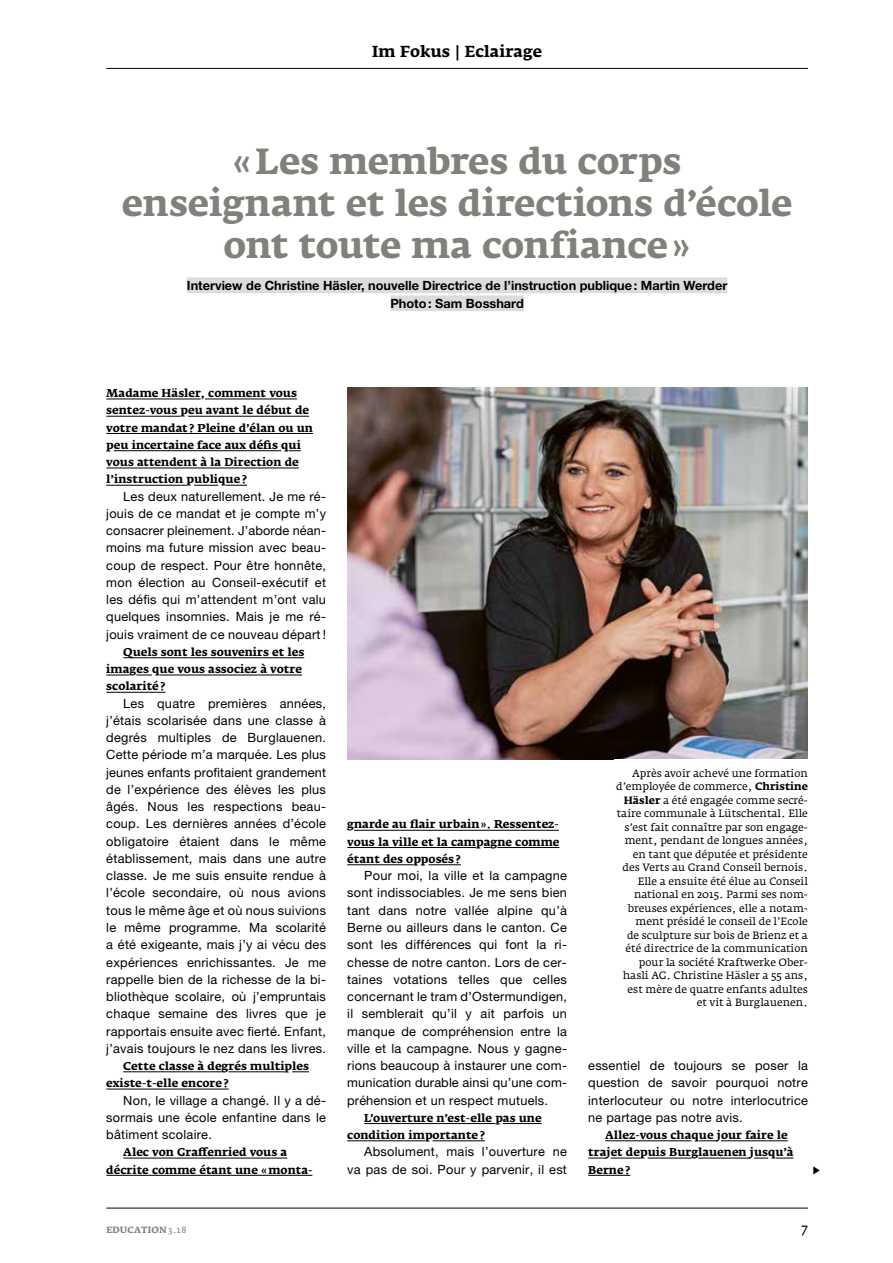
<style>
.page{position:relative;width:893px;height:1263px;background:#fff}
.page>*{position:absolute;margin:0;border:0;box-sizing:border-box;transform-origin:0 0}
.t1{font:700 36px/42px "Fedra Serif A Std";letter-spacing:-.005em;color:#81807a;text-align:center}
.t2{font:700 15.75px "Fedra Serif A Std";color:#000}
.t3{font:13.5px "Fedra Serif A Std";color:#000}
.t4{font:12.75px/17.2px "Helvetica Neue LT Std";letter-spacing:.02em;color:#000;text-align:justify}
.t5{font:700 12.75px/18px "Helvetica Neue LT Std";color:#000;text-align:center}
.t6{font:12px "Fedra Serif A Std";color:#000}
.t7{font:700 11.25px/17.2px "Fedra Serif A Std";color:#000}
.t8{font:10.5px/13.5px "Fedra Serif A Std";color:#000;text-align:right}
.t9{font:700 9px "Fedra Serif A Std";letter-spacing:.015em;color:#81807a}
.s1{font-weight:700}
.s2{font-weight:400}
</style>
<div class="page">
<hr style="left:106px;top:1208px;width:702px;height:1px;background:#000">
<hr style="left:106px;top:68px;width:702px;height:1px;background:#000">
<div style="left:187px;top:277px;width:540px;height:16px;background:#dcdcdb"></div>
<div style="left:390px;top:295px;width:134px;height:16px;background:#dcdcdb"></div>
<hr style="left:106px;top:399px;width:95px;height:1px;background:#000">
<hr style="left:205px;top:399px;width:92px;height:1px;background:#000">
<hr style="left:106px;top:416px;width:74px;height:1px;background:#000">
<hr style="left:188px;top:416px;width:121px;height:1px;background:#000">
<hr style="left:106px;top:433px;width:207px;height:1px;background:#000">
<hr style="left:114px;top:450px;width:167px;height:1px;background:#000">
<svg style="left:289px;top:450px;width:12px;height:1px"></svg>
<hr style="left:106px;top:468px;width:193px;height:1px;background:#000">
<hr style="left:106px;top:485px;width:80px;height:1px;background:#000">
<svg style="left:194px;top:485px;width:24px;height:1px"></svg>
<svg style="left:226px;top:485px;width:21px;height:1px"></svg>
<hr style="left:123px;top:657px;width:181px;height:1px;background:#000">
<svg style="left:106px;top:675px;width:23px;height:1px"></svg>
<svg style="left:136px;top:675px;width:16px;height:1px"></svg>
<hr style="left:160px;top:675px;width:142px;height:1px;background:#000">
<hr style="left:106px;top:692px;width:59px;height:1px;background:#000">
<hr style="left:123px;top:1071px;width:99px;height:1px;background:#000">
<hr style="left:229px;top:1071px;width:56px;height:1px;background:#000">
<svg style="left:292px;top:1071px;width:17px;height:1px"></svg>
<hr style="left:106px;top:1089px;width:123px;height:1px;background:#000">
<hr style="left:123px;top:1158px;width:164px;height:1px;background:#000">
<hr style="left:106px;top:1175px;width:206px;height:1px;background:#000">
<hr style="left:354px;top:830px;width:205px;height:1px;background:#000">
<hr style="left:347px;top:847px;width:129px;height:1px;background:#000">
<hr style="left:497px;top:847px;width:62px;height:1px;background:#000">
<hr style="left:347px;top:864px;width:66px;height:1px;background:#000">
<hr style="left:429px;top:864px;width:32px;height:1px;background:#000">
<hr style="left:364px;top:1123px;width:131px;height:1px;background:#000">
<hr style="left:503px;top:1123px;width:39px;height:1px;background:#000">
<hr style="left:347px;top:1140px;width:78px;height:1px;background:#000">
<hr style="left:433px;top:1140px;width:52px;height:1px;background:#000">
<img style="left:347px;top:388px;width:461px;height:371px">
<hr style="left:605px;top:1140px;width:86px;height:1px;background:#000">
<svg style="left:699px;top:1140px;width:18px;height:1px"></svg>
<hr style="left:721px;top:1140px;width:67px;height:1px;background:#000">
<svg style="left:588px;top:1158px;width:52px;height:1px"></svg>
<hr style="left:648px;top:1158px;width:43px;height:1px;background:#000">
<hr style="left:698px;top:1158px;width:52px;height:1px;background:#000">
<svg style="left:754px;top:1158px;width:14px;height:1px"></svg>
<svg style="left:776px;top:1158px;width:17px;height:1px"></svg>
<hr style="left:588px;top:1175px;width:42px;height:1px;background:#000">
<p class="t2" style="left:372px;top:42px;width:171px">Im Fokus | Eclairage</p>
<h1 class="t1" style="left:122px;top:141px;width:672px">«Les membres du corps enseignant et les directions d’école ont toute ma confiance»</h1>
<p class="t5" style="left:187px;top:276px;width:542px">Interview de Christine Häsler, nouvelle Directrice de l’instruction publique: Martin Werder<br>Photo: Sam Bosshard</p>
<p class="t7" style="left:106px;top:385px;width:208px">Madame Häsler, comment vous sentez-vous peu avant le début de votre mandat ? Pleine d’élan ou un peu incertaine face aux défis qui vous attendent à la Direction de l’instruction publique?</p>
<p class="t4" style="left:106px;top:487px;width:221px;text-indent:17px">Les deux naturellement. Je me ré&shy;jouis de ce mandat et je compte m’y consacrer pleinement. J’aborde néan&shy;moins ma future mission avec beau&shy;coup de respect. Pour être honnête, mon élection au Conseil-exécutif et les défis qui m’attendent m’ont valu quelques insomnies. Mais je me ré&shy;jouis vraiment de ce nouveau départ !</p>
<p class="t7" style="left:106px;top:643px;width:200px;text-indent:17px">Quels sont les souvenirs et les images que vous associez à votre scolarité?</p>
<p class="t4" style="left:106px;top:694px;width:221px;text-indent:17px">Les quatre premières années, j’étais scolarisée dans une classe à degrés multiples de Burglauenen.<br>Cette période m’a marquée. Les plus jeunes enfants profitaient grandement de l’expérience des élèves les plus âgés. Nous les respections beau&shy;coup. Les dernières années d’école obligatoire étaient dans le même établissement, mais dans une autre classe. Je me suis ensuite rendue à l’école secondaire, où nous avions tous le même âge et où nous suivions le même programme. Ma scolarité a été exigeante, mais j’y ai vécu des expériences enrichissantes. Je me rappelle bien de la richesse de la bi&shy;bliothèque scolaire, où j’empruntais chaque semaine des livres que je rapportais ensuite avec fierté. Enfant, j’avais toujours le nez dans les livres.</p>
<p class="t7" style="left:106px;top:1057px;width:204px;text-indent:17px">Cette classe à degrés multiples existe-t-elle encore?</p>
<p class="t4" style="left:106px;top:1091px;width:221px;text-indent:17px">Non, le village a changé. Il y a dé&shy;sormais une école enfantine dans le bâtiment scolaire.</p>
<p class="t7" style="left:106px;top:1144px;width:208px;text-indent:17px">Alec von Graffenried vous a décrite comme étant une «monta-</p>
<p class="t7" style="left:347px;top:816px;width:214px;text-align:justify">gnarde au flair urbain». Ressentez&shy;vous la ville et la campagne comme étant des opposés?</p>
<p class="t4" style="left:347px;top:867px;width:221px;text-indent:17px">Pour moi, la ville et la campagne sont indissociables. Je me sens bien tant dans notre vallée alpine qu’à Berne ou ailleurs dans le canton. Ce sont les différences qui font la ri&shy;chesse de notre canton. Lors de cer&shy;taines votations telles que celles concernant le tram d’Ostermundigen, il semblerait qu’il y ait parfois un manque de compréhension entre la ville et la campagne. Nous y gagne&shy;rions beaucoup à instaurer une com&shy;munication durable ainsi qu’une com&shy;préhension et un respect mutuels.</p>
<p class="t7" style="left:347px;top:1109px;width:196px;text-indent:17px">L’ouverture n’est-elle pas une condition importante?</p>
<p class="t4" style="left:347px;top:1143px;width:221px;text-align:right">Absolument, mais l’ouverture ne<br>va pas de soi. Pour y parvenir, il est</p>
<p class="t8" style="left:616px;top:766px;width:193px">Après avoir achevé une formation d’employée de commerce, <span class="s1">Christine Häsler</span> a été engagée comme secré&shy;taire communale à Lütschental. Elle s’est fait connaître par son engage&shy;ment, pendant de longues années, en tant que députée et présidente des Verts au Grand Conseil bernois.<br>Elle a ensuite été élue au Conseil national en 2015. Parmi ses nom&shy;breuses expériences, elle a notam&shy;ment présidé le conseil de l’Ecole<br>de sculpture sur bois de Brienz et a été directrice de la communication pour la société Kraftwerke Ober&shy;hasli AG. Christine Häsler a 55 ans, est mère de quatre enfants adultes et vit à Burglauenen.</p>
<p class="t4" style="left:588px;top:1057px;width:221px">essentiel de toujours se poser la question de savoir pourquoi notre interlocuteur ou notre interlocutrice ne partage pas notre avis.</p>
<p class="t7" style="left:588px;top:1126px;width:207px;text-indent:17px">Allez-vous chaque jour faire le trajet depuis Burglauenen jusqu’à<br>Berne?</p>
<p class="t6" style="left:812px;top:1162px;width:9px">▶</p>
<p class="t9" style="left:106px;top:1225px;width:81px">EDUCATION <span class="s2">3.18</span></p>
<p class="t3" style="left:801px;top:1221px;width:8px">7</p>
</div>
